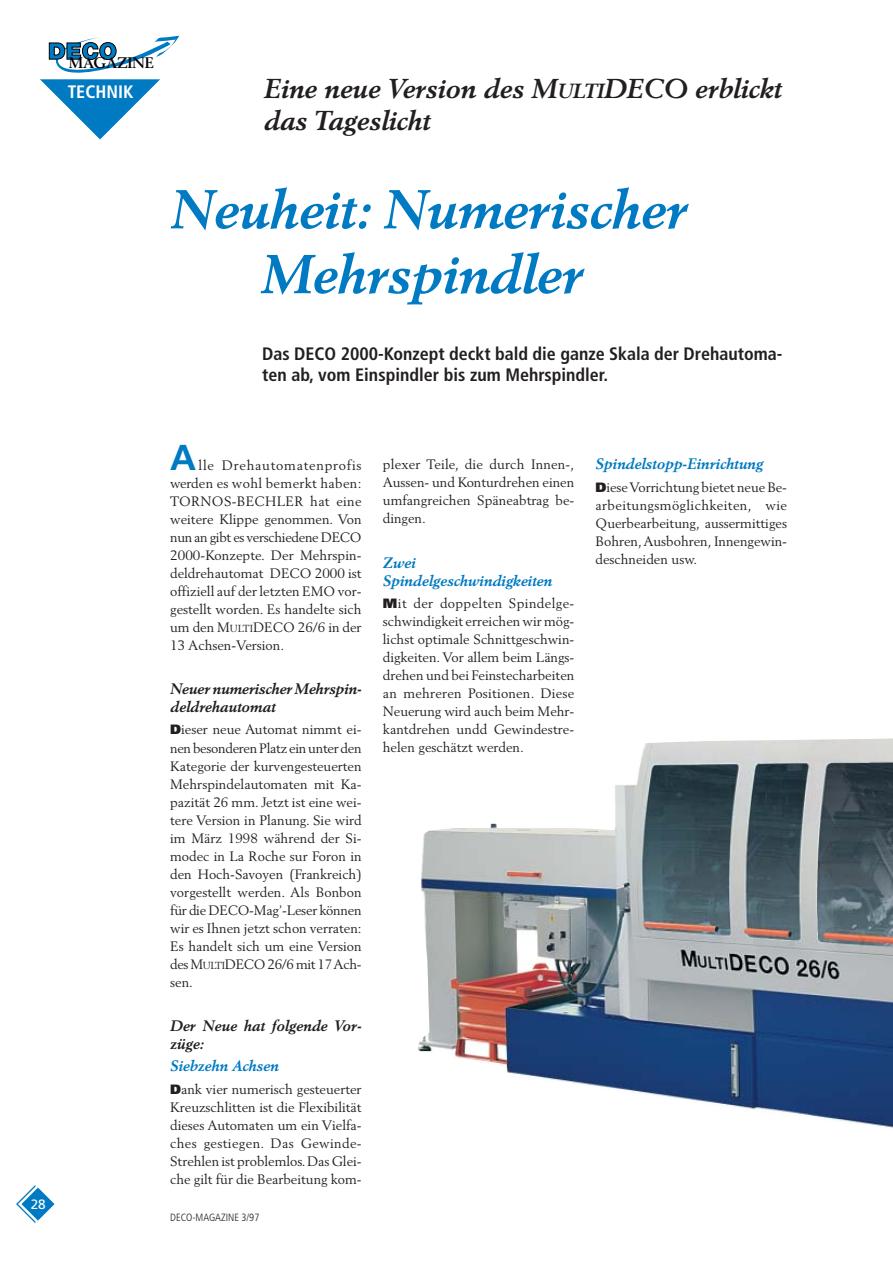
<style>
.page{position:relative;width:893px;height:1262px;background:#fff}
.page>*{position:absolute;margin:0;border:0;box-sizing:border-box;transform-origin:0 0}
.t1{font:italic 700 54px/64.8px "Berling";color:#007ac2;text-align:center}
.t2{font:700 36px "Frutiger";color:#007ac2}
.t3{font:italic 700 27px/32.4px "Berling";color:#231f20}
.t4{font:700 condensed 18px/21px "Frutiger";color:#231f20}
.t5{font:700 condensed 18px "Frutiger";color:#fff}
.t6{font:700 15.15px "Berling";color:#000}
.t7{font:italic 700 15px/18px "Berling";color:#231f20}
.t8{font:italic 700 15px/18px "Berling";color:#007ac2}
.t9{font:13.5px/18px "Berling";color:#231f20;text-align:justify}
.t10{font:13.5px "Frutiger";color:#fff}
.t11{font:300 condensed 10.5px "Frutiger";color:#231f20}
.s1{font-size:20.25px}
.s2{font-size:10.2px}
.s3{font-family:"Frutiger";font-weight:900}
</style>
<div class="page">
<img style="left:418px;top:738px;width:474px;height:390px">
<svg style="left:16px;top:1185px;width:38px;height:38px"></svg>
<svg style="left:40px;top:36px;width:139px;height:103px"></svg>
<p class="t6" style="left:69px;top:57px;width:87px">MAGAZINE</p>
<h3 class="t5" style="left:68px;top:84px;width:67px">TECHNIK</h3>
<h3 class="t3" style="left:264px;top:74px;width:519px">Eine neue Version des M<span class="s1">ULTI</span>DECO erblickt das Tageslicht</h3>
<h1 class="t1" style="left:170px;top:181px;width:518px">Neuheit: Numerischer<br>Mehrspindler</h1>
<h3 class="t4" style="left:262px;top:344px;width:521px">Das DECO 2000-Konzept deckt bald die ganze Skala der Drehautoma&shy;ten ab, vom Einspindler bis zum Mehrspindler.</h3>
<p class="t10" style="left:31px;top:1198px;width:17px">28</p>
<h2 class="t2" style="left:170px;top:442px;width:27px">A</h2>
<p class="t9" style="left:170px;top:457px;width:193px;text-indent:28px">lle Drehautomatenprofis werden es wohl bemerkt haben:<br>TORNOS-BECHLER hat eine weitere Klippe genommen. Von nun an gibt es verschiedene DECO 2000-Konzepte. Der Mehrspin&shy;deldrehautomat DECO 2000 ist offiziell auf der letzten EMO vor&shy;gestellt worden. Es handelte sich um den M<span class="s2">ULTI</span>DECO 26/6 in der 13 Achsen-Version.</p>
<p class="t7" style="left:170px;top:681px;width:193px">Neuer numerischer Mehrspin&shy;deldrehautomat</p>
<p class="t9" style="left:170px;top:721px;width:193px"><span class="s3">D</span>ieser neue Automat nimmt ei&shy;nen besonderen Platz ein unter den Kategorie der kurvengesteuerten Mehrspindelautomaten mit Ka&shy;pazität 26 mm. Jetzt ist eine wei&shy;tere Version in Planung. Sie wird im März 1998 während der Si&shy;modec in La Roche sur Foron in den Hoch-Savoyen (Frankreich) vorgestellt werden. Als Bonbon für die DECO-Mag’-Leser können wir es Ihnen jetzt schon verraten:<br>Es handelt sich um eine Version des M<span class="s2">ULTI</span>DECO 26/6 mit 17 Ach&shy;sen.</p>
<p class="t7" style="left:170px;top:1018px;width:193px">Der Neue hat folgende Vor&shy;züge:</p>
<p class="t8" style="left:170px;top:1058px;width:110px">Siebzehn Achsen</p>
<p class="t9" style="left:170px;top:1080px;width:193px"><span class="s3">D</span>ank vier numerisch gesteuerter Kreuzschlitten ist die Flexibilität dieses Automaten um ein Vielfa&shy;ches gestiegen. Das Gewinde-Strehlen ist problemlos.Das Glei&shy;che gilt für die Bearbeitung kom-</p>
<p class="t11" style="left:170px;top:1212px;width:91px">DECO-MAGAZINE 3/97</p>
<p class="t9" style="left:383px;top:456px;width:193px">plexer Teile, die durch Innen-, Aussen- und Konturdrehen einen umfangreichen Späneabtrag be&shy;dingen.</p>
<p class="t8" style="left:383px;top:554px;width:171px">Zwei<br>Spindelgeschwindigkeiten</p>
<p class="t9" style="left:383px;top:595px;width:193px"><span class="s3">M</span>it der doppelten Spindelge&shy;schwindigkeit erreichen wir mög&shy;lichst optimale Schnittgeschwin&shy;digkeiten. Vor allem beim Längs&shy;drehen und bei Feinstecharbeiten an mehreren Positionen. Diese Neuerung wird auch beim Mehr&shy;kantdrehen undd Gewindestre&shy;helen geschätzt werden.</p>
<p class="t8" style="left:595px;top:456px;width:169px">Spindelstopp-Einrichtung</p>
<p class="t9" style="left:595px;top:478px;width:193px"><span class="s3">D</span>iese Vorrichtung bietet neue Be&shy;arbeitungsmöglichkeiten, wie Querbearbeitung, aussermittiges Bohren,Ausbohren, Innengewin&shy;deschneiden usw.</p>
</div>
